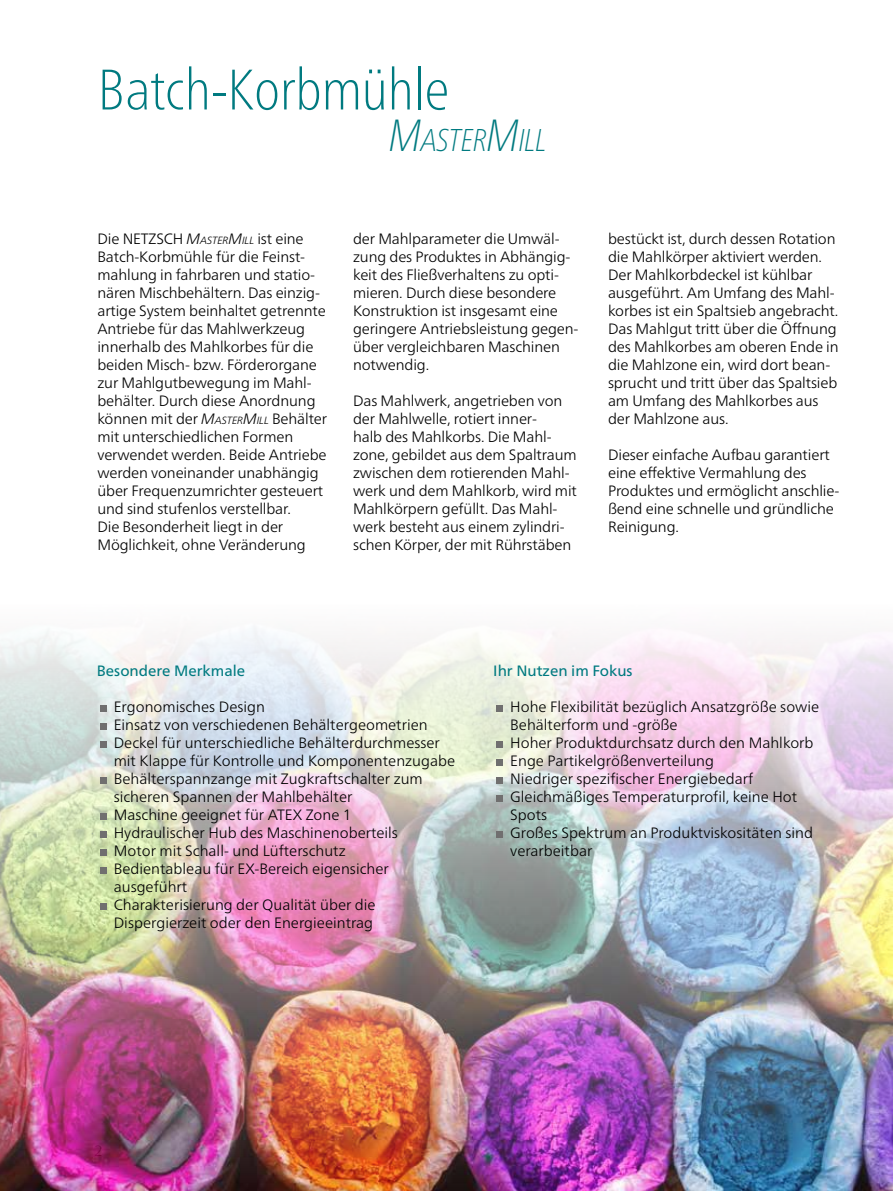
<style>
.page{position:relative;width:893px;height:1191px;background:#fff}
.page>*{position:absolute;margin:0;border:0;box-sizing:border-box;transform-origin:0 0}
.t1{font:100 condensed 57px "Frutiger Neue LTW1 G";color:#007a80}
.t2{font:54px "Frutiger Neue LTW1 G";color:#706f6f}
.t3{font:italic 100 condensed 31.5px "Frutiger Neue LTW1 G";color:#007a80}
.t4{font:300 15px/18px "Frutiger Neue LTW1 G";letter-spacing:-.01em;color:#000}
.t5{font:15px "Frutiger Neue LTW1 G";color:#007a80}
.s1{font-size:45px}
.s2{font-style:italic}
.s3{font-style:italic;font-size:10.5px}
</style>
<div class="page">
<img style="left:0;top:627px;width:893px;height:564px">
<h1 class="t1" style="left:98px;top:48px;width:353px">Batch-Korbmühle</h1>
<h3 class="t3" style="left:389px;top:117px;width:159px"><span class="s1">M</span>ASTER<span class="s1">M</span>ILL</h3>
<p class="t4" style="left:97px;top:229px;width:231px">Die NETZSCH <span class="s2">M</span><span class="s3">ASTER</span><span class="s2">M</span><span class="s3">ILL</span> ist eine<br>Batch-Korbmühle für die Feinst&shy;mahlung in fahrbaren und statio&shy;nären Mischbehältern. Das einzig&shy;artige System beinhaltet getrennte<br>Antriebe für das Mahlwerkzeug innerhalb des Mahlkorbes für die beiden Misch- bzw. Förderorgane zur Mahlgutbewegung im Mahl&shy;behälter. Durch diese Anordnung können mit der <span class="s2">M</span><span class="s3">ASTER</span><span class="s2">M</span><span class="s3">ILL</span> Behälter mit unterschiedlichen Formen verwendet werden. Beide Antriebe werden voneinander unabhängig über Frequenzumrichter gesteuert und sind stufenlos verstellbar.<br>Die Besonderheit liegt in der<br>Möglichkeit, ohne Veränderung</p>
<p class="t4" style="left:353px;top:229px;width:227px">der Mahlparameter die Umwäl&shy;zung des Produktes in Abhängig&shy;keit des Fließverhaltens zu opti&shy;mieren. Durch diese besondere<br>Konstruktion ist insgesamt eine geringere Antriebsleistung gegen&shy;über vergleichbaren Maschinen notwendig.</p>
<p class="t4" style="left:353px;top:391px;width:225px">Das Mahlwerk, angetrieben von der Mahlwelle, rotiert inner-<br>halb des Mahlkorbs. Die Mahl&shy;zone, gebildet aus dem Spaltraum zwischen dem rotierenden Mahl&shy;werk und dem Mahlkorb, wird mit<br>Mahlkörpern gefüllt. Das Mahl&shy;werk besteht aus einem zylindri&shy;schen Körper, der mit Rührstäben</p>
<p class="t4" style="left:608px;top:229px;width:232px">bestückt ist, durch dessen Rotation die Mahlkörper aktiviert werden.<br>Der Mahlkorbdeckel ist kühlbar ausgeführt. Am Umfang des Mahl&shy;korbes ist ein Spaltsieb angebracht.<br>Das Mahlgut tritt über die Öffnung des Mahlkorbes am oberen Ende in die Mahlzone ein, wird dort bean&shy;sprucht und tritt über das Spaltsieb am Umfang des Mahlkorbes aus der Mahlzone aus.</p>
<p class="t4" style="left:608px;top:445px;width:233px">Dieser einfache Aufbau garantiert eine effektive Vermahlung des<br>Produktes und ermöglicht anschlie&shy;ßend eine schnelle und gründliche<br>Reinigung.</p>
<p class="t5" style="left:97px;top:662px;width:150px">Besondere Merkmale</p>
<h2 class="t2" style="left:97px;top:672px;width:14px">∙</h2>
<p class="t4" style="left:114px;top:697px;width:153px">Ergonomisches Design</p>
<h2 class="t2" style="left:97px;top:690px;width:14px">∙</h2>
<p class="t4" style="left:114px;top:715px;width:315px">Einsatz von verschiedenen Behältergeometrien</p>
<h2 class="t2" style="left:97px;top:708px;width:14px">∙</h2>
<p class="t4" style="left:114px;top:733px;width:343px">Deckel für unterschiedliche Behälterdurchmesser mit Klappe für Kontrolle und Komponentenzugabe</p>
<h2 class="t2" style="left:97px;top:744px;width:14px">∙</h2>
<p class="t4" style="left:114px;top:769px;width:311px">Behälterspannzange mit Zugkraftschalter zum sicheren Spannen der Mahlbehälter</p>
<h2 class="t2" style="left:97px;top:780px;width:14px">∙</h2>
<p class="t4" style="left:114px;top:805px;width:239px">Maschine geeignet für ATEX Zone 1</p>
<h2 class="t2" style="left:97px;top:798px;width:14px">∙</h2>
<p class="t4" style="left:114px;top:823px;width:286px">Hydraulischer Hub des Maschinenoberteils</p>
<h2 class="t2" style="left:97px;top:816px;width:14px">∙</h2>
<p class="t4" style="left:114px;top:841px;width:233px">Motor mit Schall- und Lüfterschutz</p>
<h2 class="t2" style="left:97px;top:834px;width:14px">∙</h2>
<p class="t4" style="left:114px;top:859px;width:277px">Bedientableau für EX-Bereich eigensicher ausgeführt</p>
<h2 class="t2" style="left:97px;top:870px;width:14px">∙</h2>
<p class="t4" style="left:114px;top:895px;width:263px">Charakterisierung der Qualität über die<br>Dispergierzeit oder den Energieeintrag</p>
<p class="t5" style="left:493px;top:662px;width:141px">Ihr Nutzen im Fokus</p>
<h2 class="t2" style="left:493px;top:672px;width:14px">∙</h2>
<p class="t4" style="left:510px;top:697px;width:310px">Hohe Flexibilität bezüglich Ansatzgröße sowie<br>Behälterform und -größe</p>
<h2 class="t2" style="left:493px;top:708px;width:14px">∙</h2>
<p class="t4" style="left:510px;top:733px;width:305px">Hoher Produktdurchsatz durch den Mahlkorb</p>
<h2 class="t2" style="left:493px;top:726px;width:14px">∙</h2>
<p class="t4" style="left:510px;top:751px;width:205px">Enge Partikelgrößenverteilung</p>
<h2 class="t2" style="left:493px;top:744px;width:14px">∙</h2>
<p class="t4" style="left:510px;top:769px;width:244px">Niedriger spezifischer Energiebedarf</p>
<h2 class="t2" style="left:493px;top:762px;width:14px">∙</h2>
<p class="t4" style="left:510px;top:787px;width:288px">Gleichmäßiges Temperaturprofil, keine Hot<br>Spots</p>
<h2 class="t2" style="left:493px;top:798px;width:14px">∙</h2>
<p class="t4" style="left:510px;top:823px;width:304px">Großes Spektrum an Produktviskositäten sind verarbeitbar</p>
</div>
